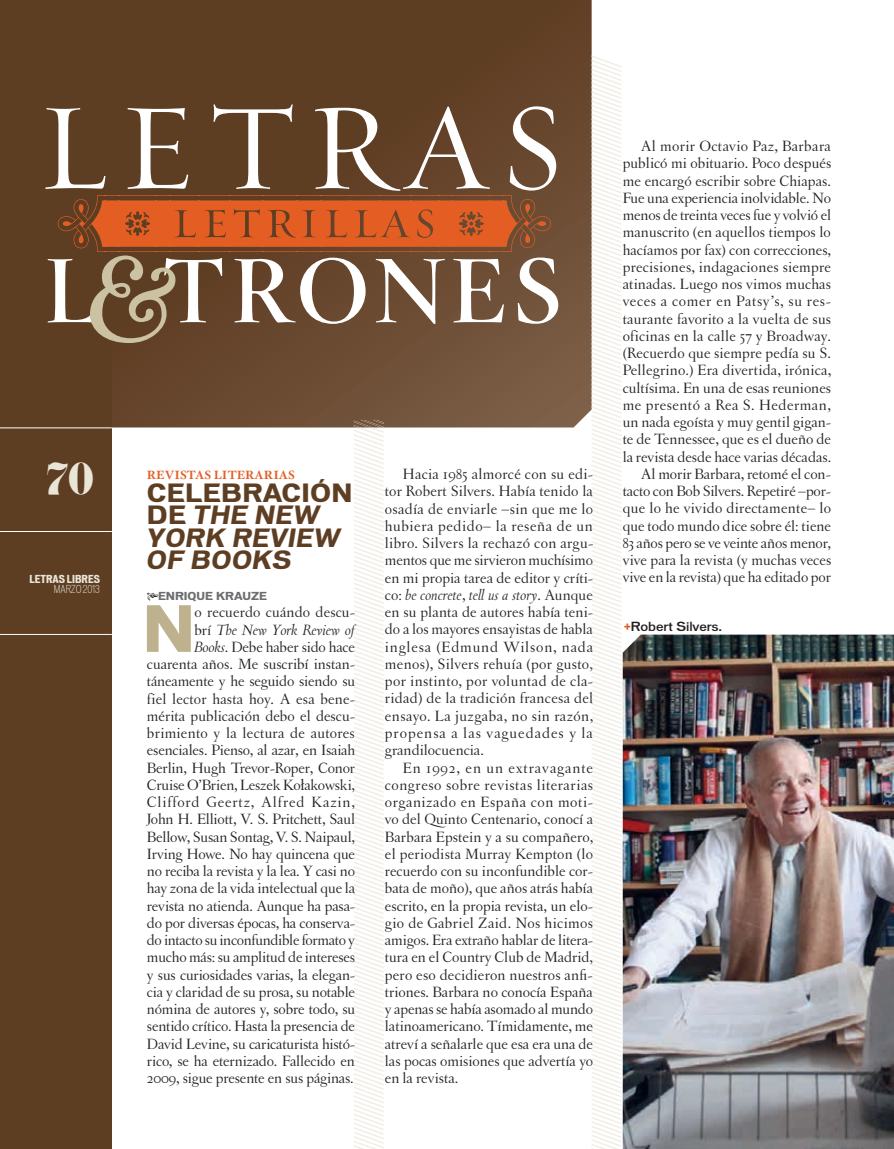
<style>
.page{position:relative;width:894px;height:1149px;background:#fff}
.page>*{position:absolute;margin:0;border:0;box-sizing:border-box;transform-origin:0 0}
.t1{font:700 60.6px "Vonnes";color:#beb28e}
.t2{font:39px "Eloquent JF";color:#e9e5d7}
.t3{font:italic 700 24px/22.5px "Vonnes";letter-spacing:.01em;color:#5e3e23}
.t4{font:15.75px/17.2px "Letras Oldstyle";letter-spacing:-.005em;color:#4a4947;text-align:justify}
.t5{font:15.75px/17.2px "Letras Oldstyle";color:#231f20;text-align:right}
.t6{font:italic 15.75px "Letras Oldstyle";letter-spacing:.005em;color:#231f20}
.t7{font:700 12px "Hoefler Txt";letter-spacing:.01em;color:#e45e24}
.t8{font:500 12px "Vonnes";color:#231f20}
.t9{font:700 10.5px "Vonnes";letter-spacing:-.005em;color:#6c6d70}
.t10{font:700 expanded 10.5px "Vonnes";color:#e9e5d7}
.t11{font:300 condensed 10.5px "Vonnes";color:#e9e5d7}
.s1{font-style:normal}
.s2{color:#231f20}
.s3{font-style:italic;color:#231f20}
.s4{font-style:italic}
.s5{font-family:"Adobe Garamond Pro"}
.s6{color:#4a4947}
.s7{font-style:normal;color:#4a4947}
.s8{font-weight:700;font-size:13.5px;color:#e15b25}
</style>
<div class="page">
<div style="left:0;top:0;width:112px;height:1148px;background:#5e3e23"></div>
<svg style="left:112px;top:0;width:479px;height:427px;background:#66462d"></svg>
<svg style="left:45px;top:104px;width:511px;height:87px;fill:#5e3e23"></svg>
<svg style="left:47px;top:195px;width:511px;height:148px"></svg>
<hr style="left:0;top:531px;width:112px;height:1px;background:#fff">
<hr style="left:0;top:634px;width:112px;height:1px;background:#fff">
<hr style="left:0;top:427px;width:112px;height:1px;background:#fff">
<svg style="left:354px;top:420px;width:29px;height:728px"></svg>
<img style="left:622px;top:634px;width:271px;height:514px">
<svg style="left:591px;top:55px;width:30px;height:1093px"></svg>
<h2 class="t2" style="left:46px;top:453px;width:49px">70</h2>
<p class="t10" style="left:29px;top:572px;width:72px">LETRAS LIBRES</p>
<p class="t11" style="left:54px;top:583px;width:47px">MARZO 2013</p>
<p class="t7" style="left:147px;top:466px;width:150px">REVISTAS LITERARIAS</p>
<h3 class="t3" style="left:147px;top:483px;width:207px"><span class="s1">CELEBRACIÓN<br>DE</span> THE NEW<br>YORK REVIEW<br>OF BOOKS</h3>
<p class="t9" style="left:158px;top:590px;width:110px">ENRIQUE KRAUZE</p>
<h1 class="t1" style="left:142px;top:593px;width:54px">N</h1>
<p class="t4" style="left:194px;top:603px;width:162px">o recuerdo cuándo descu-</p>
<p class="t4" style="left:194px;top:621px;width:162px"><span class="s2">brí</span> <span class="s3">The</span> <span class="s4">New York Review of<br></span><span class="s3">Books</span>. Debe haber sido hace</p>
<p class="t4" style="left:147px;top:655px;width:210px">cuarenta años. Me suscribí instan&shy;táneamente y he seguido siendo su fiel lector hasta hoy. A esa bene&shy;mérita publicación debo el descu&shy;brimiento y la lectura de autores esenciales. Pienso, al azar, en Isaiah Berlin, Hugh Trevor-Roper, Conor</p>
<p class="t4" style="left:147px;top:793px;width:210px">Clifford Geertz, Alfred Kazin, John H. Elliott, V. S. Pritchett, Saul Bellow, Susan Sontag, V. S. Naipaul, Irving Howe. No hay quincena que no reciba la revista y la lea. Y casi no hay zona de la vida intelectual que la revista no atienda. Aunque ha pasa&shy;do por diversas épocas, ha conserva&shy;do intacto su inconfundible formato y mucho más: su amplitud de intereses y sus curiosidades varias, la elegan&shy;cia y claridad de su prosa, su notable nómina de autores y, sobre todo, su sentido crítico. Hasta la presencia de David Levine, su caricaturista histó&shy;rico, se ha eternizado. Fallecido en</p>
<p class="t5" style="left:147px;top:776px;width:210px">Cruise O’Brien, Leszek Ko<span class="s5">ł</span><span class="s6">akowski,</span></p>
<p class="t5" style="left:147px;top:1069px;width:208px">2009, sigue presente en sus páginas.</p>
<p class="t4" style="left:385px;top:465px;width:210px;text-indent:18px">Hacia 1985 almorcé con su edi&shy;tor Robert Silvers. Había tenido la osadía de enviarle –sin que me lo hubiera pedido– la reseña de un libro. Silvers la rechazó con argu&shy;mentos que me sirvieron muchísimo en mi propia tarea de editor y críti-</p>
<p class="t4" style="left:385px;top:603px;width:210px">en su planta de autores había teni&shy;do a los mayores ensayistas de habla inglesa (Edmund Wilson, nada menos), Silvers rehuía (por gusto, por instinto, por voluntad de cla&shy;ridad) de la tradición francesa del ensayo. La juzgaba, no sin razón, propensa a las vaguedades y la</p>
<p class="t4" style="left:385px;top:759px;width:210px;text-indent:18px">En 1992, en un extravagante congreso sobre revistas literarias organizado en España con moti&shy;vo del Quinto Centenario, conocí a Barbara Epstein y a su compañero, el periodista Murray Kempton (lo recuerdo con su inconfundible cor&shy;bata de moño), que años atrás había escrito, en la propia revista, un elo&shy;gio de Gabriel Zaid. Nos hicimos amigos. Era extraño hablar de litera&shy;tura en el Country Club de Madrid, pero eso decidieron nuestros anfi&shy;triones. Barbara no conocía España y apenas se había asomado al mundo latinoamericano. Tímidamente, me atreví a señalarle que esa era una de las pocas omisiones que advertía yo</p>
<p class="t6" style="left:385px;top:586px;width:209px"><span class="s1">co:</span> be concrete<span class="s1">,</span> tell us a story<span class="s7">. Aunque</span></p>
<p class="t5" style="left:385px;top:741px;width:100px">grandilocuencia.</p>
<p class="t5" style="left:385px;top:1069px;width:75px">en la revista.</p>
<p class="t5" style="left:622px;top:137px;width:210px">Al morir Octavio Paz, Barbara publicó mi obituario. Poco después me encargó escribir sobre Chiapas.<br>Fue una experiencia inolvidable. No menos de treinta veces fue y volvió el manuscrito (en aquellos tiempos lo hacíamos por fax) con correcciones, precisiones, indagaciones siempre atinadas. Luego nos vimos muchas veces a comer en Patsy’s, su res&shy;taurante favorito a la vuelta de sus oficinas en la calle 57 y Broadway. (Recuerdo que siempre pedía su S.<br>Pellegrino.) Era divertida, irónica, cultísima. En una de esas reuniones me presentó a Rea S. Hederman, un nada egoísta y muy gentil gigan&shy;te de Tennessee, que es el dueño de la revista desde hace varias décadas.<br>Al morir Barbara, retomé el con&shy;tacto con Bob Silvers. Repetiré –por&shy;que lo he vivido directamente– lo que todo mundo dice sobre él: tiene 83 años pero se ve veinte años menor, vive para la revista (y muchas veces vive en la revista) que ha editado por</p>
<p class="t8" style="left:624px;top:619px;width:100px"><span class="s8">+</span>Robert Silvers.</p>
</div>
